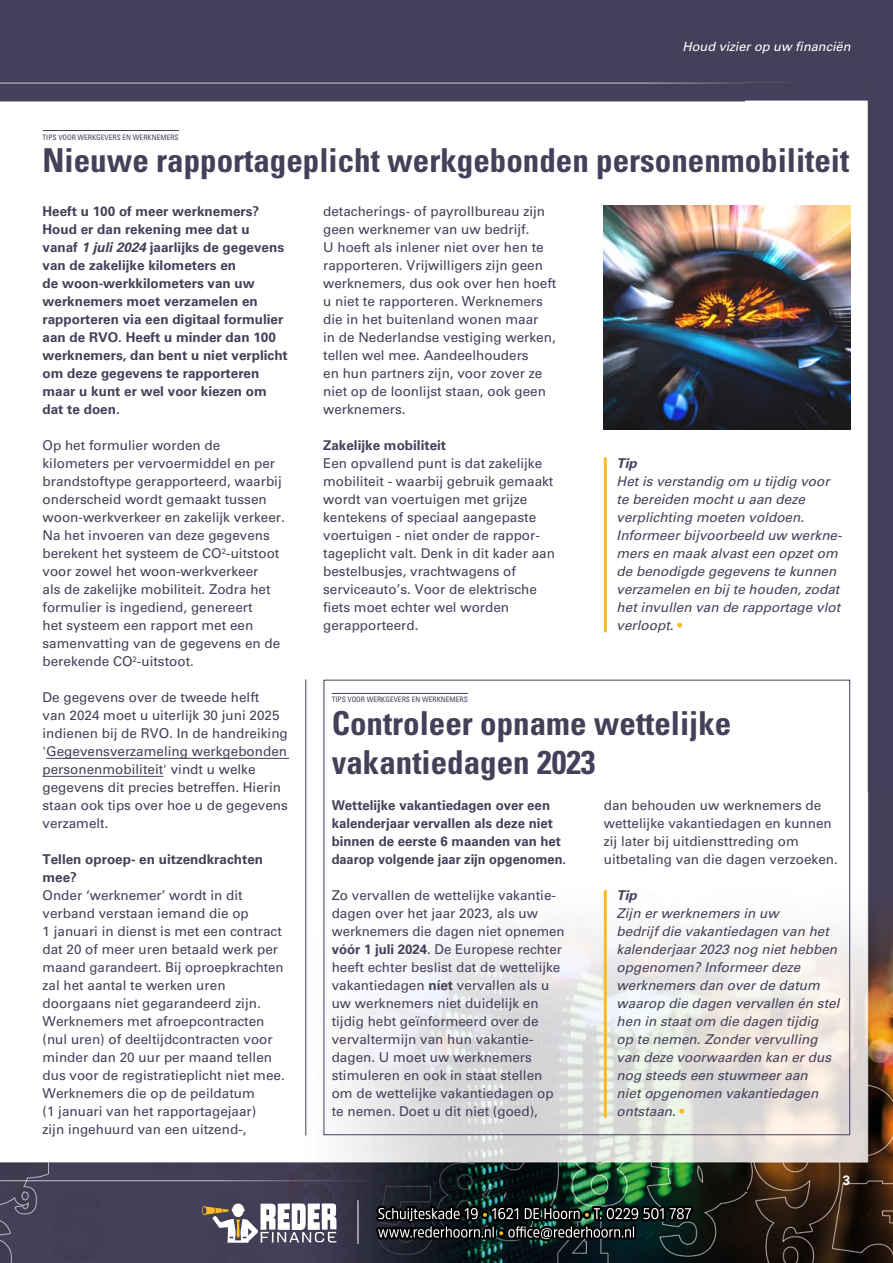
<style>
.page{position:relative;width:893px;height:1263px;background:#fff}
.page>*{position:absolute;margin:0;border:0;box-sizing:border-box;transform-origin:0 0}
.t1{font:700 condensed 33px/39.6px "Univers LT Std";color:#454059}
.t2{font:13.5px/18px "Univers LT Std";color:#454059}
.t3{font:italic 13.5px/18px "Univers LT Std";color:#454059}
.t4{font:700 13.5px/18px "Univers LT Std";color:#454059}
.t5{font:italic 700 13.5px "Univers LT Std";color:#454059}
.t6{font:700 13.5px "Univers LT Std";color:#fff}
.t7{font:italic 12.75px "Univers LT Std";color:#fff}
.t8{font:condensed 7.5px "Univers LT Std";color:#454059}
.s1{font-style:italic}
.s2{font-style:normal;color:#faba21}
.s3{font-weight:700}
</style>
<div class="page">
<img style="left:0;top:0;width:893px;height:1263px">
<hr style="left:358px;top:1200px;width:1px;height:44px;background:#fff">
<svg style="left:202px;top:1203px;width:134px;height:40px"></svg>
<img style="left:372px;top:1166px;width:326px;height:97px">
<hr style="left:46px;top:758px;width:243px;height:1px;background:#454059">
<hr style="left:43px;top:776px;width:120px;height:1px;background:#454059">
<hr style="left:43px;top:130px;width:136px;height:1px;background:#454059">
<hr style="left:332px;top:693px;width:136px;height:1px;background:#454059">
<hr style="left:305px;top:679px;width:1px;height:456px;background:#454059">
<hr style="left:604px;top:458px;width:3px;height:173px;background:#faba21">
<hr style="left:604px;top:891px;width:3px;height:225px;background:#faba21">
<img style="left:604px;top:205px;width:246px;height:225px">
<p class="t7" style="left:683px;top:39px;width:169px">Houd vizier op uw financiën</p>
<p class="t8" style="left:43px;top:132px;width:138px">TIPS VOOR WERKGEVERS EN WERKNEMERS</p>
<h1 class="t1" style="left:43px;top:140px;width:808px">Nieuwe rapportageplicht werkgebonden personenmobiliteit</h1>
<p class="t4" style="left:43px;top:202px;width:247px">Heeft u 100 of meer werknemers?<br>Houd er dan rekening mee dat u vanaf <span class="s1">1 juli 2024</span> jaarlijks de gegevens van de zakelijke kilometers en<br>de woon-werkkilometers van uw werknemers moet verzamelen en rapporteren via een digitaal formulier aan de RVO. Heeft u minder dan 100 werknemers, dan bent u niet verplicht om deze gegevens te rapporteren maar u kunt er wel voor kiezen om dat te doen.</p>
<p class="t2" style="left:43px;top:436px;width:244px">Op het formulier worden de kilometers per vervoermiddel en per brandstoftype gerapporteerd, waarbij onderscheid wordt gemaakt tussen woon-werkverkeer en zakelijk verkeer.<br>Na het invoeren van deze gegevens berekent het systeem de CO<sup>2</sup>-uitstoot voor zowel het woon-werkverkeer<br>als de zakelijke mobiliteit. Zodra het formulier is ingediend, genereert<br>het systeem een rapport met een samenvatting van de gegevens en de berekende CO<sup>2</sup>-uitstoot.</p>
<p class="t2" style="left:43px;top:688px;width:247px">De gegevens over de tweede helft<br>van 2024 moet u uiterlijk 30 juni 2025 indienen bij de RVO. In de handreiking 'Gegevensverzameling werkgebonden personenmobiliteit' vindt u welke gegevens dit precies betreffen. Hierin staan ook tips over hoe u de gegevens verzamelt.</p>
<p class="t4" style="left:43px;top:850px;width:222px">Tellen oproep- en uitzendkrachten mee?</p>
<p class="t2" style="left:43px;top:886px;width:244px">Onder ‘werknemer’ wordt in dit verband verstaan iemand die op<br>1 januari in dienst is met een contract dat 20 of meer uren betaald werk per maand garandeert. Bij oproepkrachten zal het aantal te werken uren doorgaans niet gegarandeerd zijn.<br>Werknemers met afroepcontracten (nul uren) of deeltijdcontracten voor minder dan 20 uur per maand tellen dus voor de registratieplicht niet mee.<br>Werknemers die op de peildatum<br>(1 januari van het rapportagejaar)<br>zijn ingehuurd van een uitzend-,</p>
<p class="t2" style="left:323px;top:202px;width:235px">detacherings- of payrollbureau zijn geen werknemer van uw bedrijf.<br>U hoeft als inlener niet over hen te rapporteren. Vrijwilligers zijn geen werknemers, dus ook over hen hoeft u niet te rapporteren. Werknemers die in het buitenland wonen maar<br>in de Nederlandse vestiging werken, tellen wel mee. Aandeelhouders<br>en hun partners zijn, voor zover ze niet op de loonlijst staan, ook geen werknemers.</p>
<p class="t4" style="left:323px;top:436px;width:125px">Zakelijke mobiliteit</p>
<p class="t2" style="left:323px;top:454px;width:233px">Een opvallend punt is dat zakelijke mobiliteit - waarbij gebruik gemaakt wordt van voertuigen met grijze kentekens of speciaal aangepaste voertuigen - niet onder de rappor&shy;tageplicht valt. Denk in dit kader aan bestelbusjes, vrachtwagens of serviceauto’s. Voor de elektrische fiets moet echter wel worden gerapporteerd.</p>
<p class="t5" style="left:617px;top:455px;width:22px">Tip</p>
<p class="t3" style="left:617px;top:472px;width:227px">Het is verstandig om u tijdig voor te bereiden mocht u aan deze verplichting moeten voldoen.<br>Informeer bijvoorbeeld uw werkne&shy;mers en maak alvast een opzet om de benodigde gegevens te kunnen verzamelen en bij te houden, zodat het invullen van de rapportage vlot verloopt. <span class="s2">•</span></p>
<p class="t8" style="left:332px;top:695px;width:138px">TIPS VOOR WERKGEVERS EN WERKNEMERS</p>
<h1 class="t1" style="left:332px;top:703px;width:401px">Controleer opname wettelijke vakantiedagen 2023</h1>
<p class="t4" style="left:332px;top:796px;width:236px">Wettelijke vakantiedagen over een kalenderjaar vervallen als deze niet binnen de eerste 6 maanden van het daarop volgende jaar zijn opgenomen.</p>
<p class="t2" style="left:332px;top:886px;width:235px">Zo vervallen de wettelijke vakantie&shy;dagen over het jaar 2023, als uw werknemers die dagen niet opnemen <span class="s3">vóór 1 juli 2024</span>. De Europese rechter heeft echter beslist dat de wettelijke vakantiedagen <span class="s3">níet</span> vervallen als u uw werknemers niet duidelijk en tijdig hebt geïnformeerd over de vervaltermijn van hun vakantie&shy;dagen. U moet uw werknemers stimuleren en ook in staat stellen om de wettelijke vakantiedagen op te nemen. Doet u dit niet (goed),</p>
<p class="t2" style="left:604px;top:796px;width:236px">dan behouden uw werknemers de wettelijke vakantiedagen en kunnen zij later bij uitdiensttreding om uitbetaling van die dagen verzoeken.</p>
<p class="t5" style="left:617px;top:887px;width:22px">Tip</p>
<p class="t3" style="left:617px;top:904px;width:224px">Zijn er werknemers in uw<br>bedrijf die vakantiedagen van het kalenderjaar 2023 nog niet hebben opgenomen? Informeer deze werknemers dan over de datum waarop die dagen vervallen én stel hen in staat om die dagen tijdig<br>op te nemen. Zonder vervulling van deze voorwaarden kan er dus nog steeds een stuwmeer aan<br>niet opgenomen vakantiedagen ontstaan. <span class="s2">•</span></p>
<p class="t6" style="left:843px;top:1172px;width:9px">3</p>
</div>
